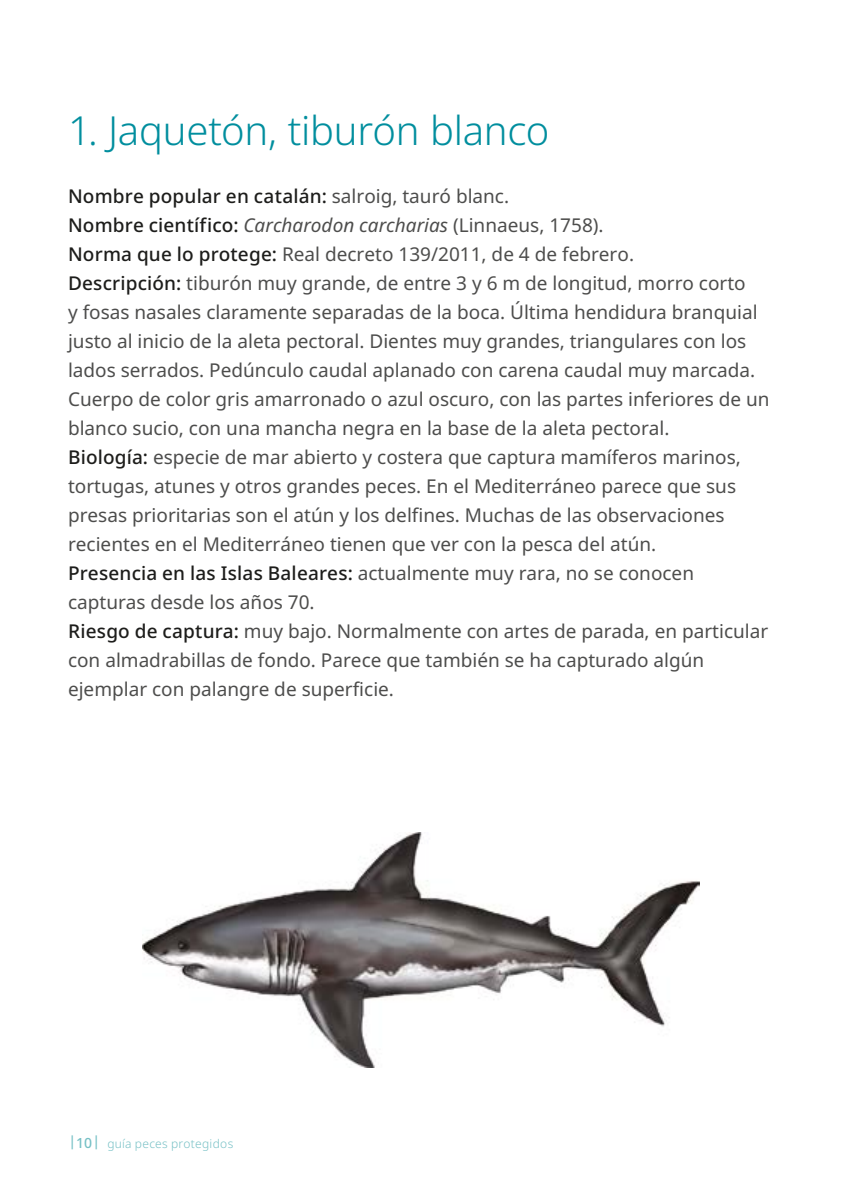
<style>
.page{position:relative;width:842px;height:1191px;background:#fff}
.page>*{position:absolute;margin:0;border:0;box-sizing:border-box;transform-origin:0 0}
.t1{font:300 40px "Noto Sans";letter-spacing:-.005em;color:#018e9e}
.t2{font:19px/29px "Noto Sans";color:#4d4d4c}
.t3{font:300 12px "Noto Sans";letter-spacing:.025em;color:#76c0c5}
.s1{font-weight:500;color:#1d1d1b}
.s2{font-style:italic}
.s3{font-weight:500;font-size:14px}
</style>
<div class="page">
<img style="left:142px;top:832px;width:558px;height:235px">
<h1 class="t1" style="left:68px;top:102px;width:483px">1. Jaquetón, tiburón blanco</h1>
<p class="t2" style="left:68px;top:182px;width:703px"><span class="s1">Nombre popular en catalán:</span> salroig, tauró blanc.<br><span class="s1">Nombre científico:</span> <span class="s2">Carcharodon carcharias</span> (Linnaeus, 1758).<br><span class="s1">Norma que lo protege:</span> Real decreto 139/2011, de 4 de febrero.<br><span class="s1">Descripción:</span> tiburón muy grande, de entre 3 y 6 m de longitud, morro corto<br>y fosas nasales claramente separadas de la boca. Última hendidura branquial justo al inicio de la aleta pectoral. Dientes muy grandes, triangulares con los lados serrados. Pedúnculo caudal aplanado con carena caudal muy marcada.<br>Cuerpo de color gris amarronado o azul oscuro, con las partes inferiores de un blanco sucio, con una mancha negra en la base de la aleta pectoral.<br><span class="s1">Biología:</span> especie de mar abierto y costera que captura mamíferos marinos, tortugas, atunes y otros grandes peces. En el Mediterráneo parece que sus presas prioritarias son el atún y los delfines. Muchas de las observaciones recientes en el Mediterráneo tienen que ver con la pesca del atún.<br><span class="s1">Presencia en las Islas Baleares:</span> actualmente muy rara, no se conocen capturas desde los años 70.<br><span class="s1">Riesgo de captura:</span> muy bajo. Normalmente con artes de parada, en particular con almadrabillas de fondo. Parece que también se ha capturado algún ejemplar con palangre de superficie.</p>
<p class="t3" style="left:69px;top:1135px;width:166px"><sup>|</sup><span class="s3">10</span><sup>|</sup> guía peces protegidos</p>
</div>
